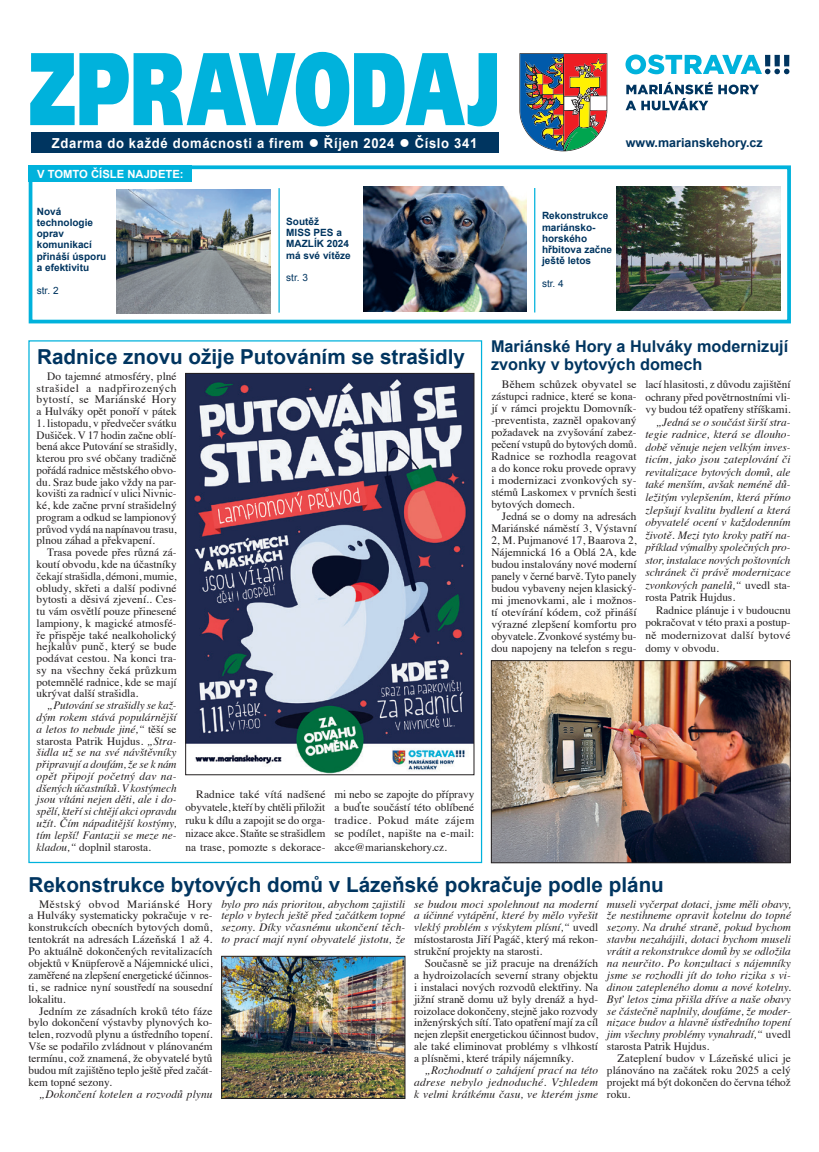
<style>
.page{position:relative;width:819px;height:1152px;background:#fff}
.page>*{position:absolute;margin:0;border:0;box-sizing:border-box;transform-origin:0 0}
.t1{font:900 103.12px "Frutiger LT Pro";color:#00b2dc;scale:.67 1}
.t2{font:700 20.62px "Arial";color:#003560}
.t3{font:700 16.25px/17.5px "Arial";color:#003560}
.t4{font:700 13.75px "Arial";letter-spacing:.05em;color:#fff;scale:.95 1}
.t5{font:700 12.5px "Arial";color:#003560}
.t6{font:11.25px/11.8px "Times";color:#231f20;text-align:justify}
.t7{font:italic 11.25px/11.9px "Times";letter-spacing:.005em;color:#231f20;text-align:justify}
.t8{font:700 11.25px "Arial";color:#fff}
.t9{font:700 10px/11.2px "Arial";color:#003560}
.t10{font:10px "Arial";color:#003560}
.s1{font-style:normal}
</style>
<div class="page">
<svg style="left:625px;top:54px;width:164px;height:20px"></svg>
<svg style="left:718px;top:85px;width:41px;height:9px"></svg>
<svg style="left:625px;top:82px;width:87px;height:28px"></svg>
<svg style="left:519px;top:53px;width:89px;height:99px;background:#937c6c"></svg>
<div style="left:29px;top:165px;width:761px;height:158px;border:4px solid #00b2dc"></div>
<div style="left:29px;top:165px;width:163px;height:17px;background:#00b2dc"></div>
<hr style="left:278px;top:188px;width:2px;height:125px;background:#00b2dc">
<hr style="left:534px;top:188px;width:1px;height:124px;background:#00b2dc">
<img style="left:116px;top:190px;width:155px;height:124px">
<div style="left:31px;top:132px;width:467px;height:20px;background:#003560"></div>
<img style="left:617px;top:187px;width:163px;height:124px">
<img style="left:363px;top:187px;width:163px;height:124px">
<img style="left:187px;top:375px;width:285px;height:398px">
<div style="left:185px;top:373px;width:289px;height:402px;border:1px solid #231f20"></div>
<img style="left:493px;top:662px;width:295px;height:199px">
<div style="left:491px;top:660px;width:299px;height:203px;border:1px solid #231f20"></div>
<img style="left:223px;top:958px;width:180px;height:138px">
<div style="left:221px;top:956px;width:184px;height:142px;border:1px solid #231f20"></div>
<h1 class="t1" style="left:29px;top:26px;width:705px">ZPRAVODAJ</h1>
<p class="t4" style="left:52px;top:134px;width:449px">Zdarma do každé domácnosti a firem ● Říjen 2024 ● Číslo 341</p>
<p class="t8" style="left:37px;top:166px;width:148px">V TOMTO ČÍSLE NAJDETE:</p>
<p class="t9" style="left:37px;top:206px;width:71px">Nová technologie oprav komunikací přináší úsporu a efektivitu</p>
<p class="t10" style="left:37px;top:283px;width:23px">str. 2</p>
<p class="t9" style="left:286px;top:216px;width:66px">Soutěž<br>MISS PES a<br>MAZLÍK 2024 má své vítěze</p>
<p class="t10" style="left:286px;top:271px;width:23px">str. 3</p>
<p class="t5" style="left:625px;top:135px;width:138px">www.marianskehory.cz</p>
<p class="t9" style="left:542px;top:211px;width:72px">Rekonstrukce mariánsko&shy;horského hřbitova začne ještě letos</p>
<p class="t10" style="left:542px;top:277px;width:23px">str. 4</p>
<h2 class="t2" style="left:37px;top:343px;width:429px">Radnice znovu ožije Putováním se strašidly</h2>
<p class="t6" style="left:37px;top:369px;width:141px;text-indent:11px">Do tajemné atmosféry, plné strašidel a nadpřirozených bytostí, se Mariánské Hory a Hulváky opět ponoří v pátek</p>
<p class="t6" style="left:37px;top:416px;width:141px">1. listopadu, v předvečer svátku Dušiček. V 17 hodin začne oblí&shy;bená akce Putování se strašidly, kterou pro své občany tradičně pořádá radnice městského obvo&shy;du. Sraz bude jako vždy na par&shy;kovišti za radnicí v ulici Nivnic&shy;ké, kde začne první strašidelný program a odkud se lampionový průvod vydá na napínavou trasu, plnou záhad a překvapení.</p>
<p class="t6" style="left:37px;top:545px;width:141px;text-indent:11px">Trasa povede přes různá zá&shy;koutí obvodu, kde na účastníky čekají strašidla, démoni, mumie, obludy, skřeti a další podivné bytosti a děsivá zjevení.. Ces&shy;tu vám osvětlí pouze přinesené lampiony, k magické atmosfé&shy;ře přispěje také nealkoholický hejkalův punč, který se bude podávat cestou. Na konci tra&shy;sy na všechny čeká průzkum potemnělé radnice, kde se mají ukrývat další strašidla.</p>
<p class="t7" style="left:37px;top:699px;width:141px;text-indent:11px">„Putování se strašidly se kaž&shy;dým rokem stává populárnější a letos to nebude jiné,“ <span class="s1">těší se starosta Patrik Hujdus.</span> „Stra&shy;šidla už se na své návštěvníky připravují a doufám, že se k nám opět připojí početný dav na&shy;dšených účastníků. V kostýmech jsou vítáni nejen děti, ale i do&shy;spělí, kteří si chtějí akci opravdu užít. Čím nápaditější kostýmy, tím lepší! Fantazii se meze ne&shy;kladou,“ <span class="s1">doplnil starosta.</span></p>
<p class="t6" style="left:185px;top:786px;width:141px;line-height:13.2px;text-indent:11px">Radnice také vítá nadšené obyvatele, kteří by chtěli přiložit ruku k dílu a zapojit se do orga&shy;nizace akce. Staňte se strašidlem na trase, pomozte s dekorace-</p>
<p class="t6" style="left:334px;top:786px;width:141px;line-height:13.2px">mi nebo se zapojte do přípravy a buďte součástí této oblíbené tradice. Pokud máte zájem se podílet, napište na e-mail: akce@marianskehory.cz.</p>
<h3 class="t3" style="left:491px;top:338px;width:299px">Mariánské Hory a Hulváky modernizují zvonky v bytových domech</h3>
<p class="t6" style="left:491px;top:377px;width:147px;text-indent:11px">Během schůzek obyvatel se zástupci radnice, které se kona&shy;jí v rámci projektu Domovník--preventista, zazněl opakovaný požadavek na zvyšování zabez&shy;pečení vstupů do bytových domů.<br>Radnice se rozhodla reagovat a do konce roku provede opravy i modernizaci zvonkových sy&shy;stémů Laskomex v prvních šesti bytových domech.</p>
<p class="t6" style="left:491px;top:509px;width:147px;text-indent:11px">Jedná se o domy na adresách Mariánské náměstí 3, Výstavní 2, M. Pujmanové 17, Baarova 2, Nájemnická 16 a Oblá 2A, kde budou instalovány nové moderní panely v černé barvě. Tyto panely budou vybaveny nejen klasický&shy;mi jmenovkami, ale i možnos&shy;tí otevírání kódem, což přináší výrazné zlepšení komfortu pro obyvatele. Zvonkové systémy bu&shy;dou napojeny na telefon s regu-</p>
<p class="t6" style="left:645px;top:377px;width:147px;line-height:12.5px">lací hlasitosti, z důvodu zajištění ochrany před povětrnostními vli&shy;vy budou též opatřeny stříškami.</p>
<p class="t7" style="left:645px;top:415px;width:147px;line-height:12.5px;text-indent:11px">„Jedná se o součást širší stra&shy;tegie radnice, která se dlouho&shy;době věnuje nejen velkým inves&shy;ticím, jako jsou zateplování či revitalizace bytových domů, ale také menším, avšak neméně dů&shy;ležitým vylepšením, která přímo zlepšují kvalitu bydlení a která obyvatelé ocení v každodenním životě. Mezi tyto kroky patří na&shy;příklad výmalby společných pro&shy;stor, instalace nových poštovních schránek či právě modernizace zvonkových panelů,“ <span class="s1">uvedl sta&shy;rosta Patrik Hujdus.</span></p>
<p class="t6" style="left:645px;top:603px;width:147px;line-height:12.5px;text-indent:11px">Radnice plánuje i v budoucnu pokračovat v této praxi a postup&shy;ně modernizovat další bytové domy v obvodu.</p>
<h2 class="t2" style="left:29px;top:871px;width:636px">Rekonstrukce bytových domů v Lázeňské pokračuje podle plánu</h2>
<p class="t6" style="left:29px;top:897px;width:185px;text-indent:11px">Městský obvod Mariánské Hory a Hulváky systematicky pokračuje v re&shy;konstrukcích obecních bytových domů, tentokrát na adresách Lázeňská 1 až 4.<br>Po aktuálně dokončených revitalizacích objektů v Knüpferově a Nájemnické ulici, zaměřené na zlepšení energetické účinnos&shy;ti, se radnice nyní soustředí na sousední lokalitu.</p>
<p class="t6" style="left:29px;top:1003px;width:185px;text-indent:11px">Jedním ze zásadních kroků této fáze bylo dokončení výstavby plynových ko&shy;telen, rozvodů plynu a ústředního topení.<br>Vše se podařilo zvládnout v plánovaném termínu, což znamená, že obyvatelé bytů budou mít zajištěno teplo ještě před začát&shy;kem topné sezony.</p>
<p class="t7" style="left:39px;top:1087px;width:175px">„Dokončení kotelen a rozvodů plynu</p>
<p class="t7" style="left:221px;top:897px;width:185px">bylo pro nás prioritou, abychom zajistili teplo v bytech ještě před začátkem topné sezony. Díky včasnému ukončení těch&shy;to prací mají nyní obyvatelé jistotu, že</p>
<p class="t7" style="left:414px;top:897px;width:185px">se budou moci spolehnout na moderní a účinné vytápění, které by mělo vyřešit vleklý problém s výskytem plísní,“ <span class="s1">uvedl místostarosta Jiří Pagáč, který má rekon&shy;strukční projekty na starosti.</span></p>
<p class="t6" style="left:414px;top:956px;width:185px;text-indent:11px">Současně se již pracuje na drenážích a hydroizolacích severní strany objektu i instalaci nových rozvodů elektřiny. Na jižní straně domu už byly drenáž a hyd&shy;roizolace dokončeny, stejně jako rozvody inženýrských sítí. Tato opatření mají za cíl nejen zlepšit energetickou účinnost budov, ale také eliminovat problémy s vlhkostí a plísněmi, které trápily nájemníky.</p>
<p class="t7" style="left:414px;top:1063px;width:185px;text-indent:11px">„Rozhodnutí o zahájení prací na této adrese nebylo jednoduché. Vzhledem k velmi krátkému času, ve kterém jsme</p>
<p class="t7" style="left:607px;top:897px;width:185px">museli vyčerpat dotaci, jsme měli obavy, že nestihneme opravit kotelnu do topné sezony. Na druhé straně, pokud bychom stavbu nezahájili, dotaci bychom museli vrátit a rekonstrukce domů by se odložila na neurčito. Po konzultaci s nájemníky jsme se rozhodli jít do toho rizika s vi&shy;dinou zatepleného domu a nové kotelny.<br>Byť letos zima přišla dříve a naše obavy se částečně naplnily, doufáme, že moder&shy;nizace budov a hlavně ústředního topení jim všechny problémy vynahradí,“ <span class="s1">uvedl starosta Patrik Hujdus.</span></p>
<p class="t6" style="left:607px;top:1051px;width:185px;text-indent:11px">Zateplení budov v Lázeňské ulici je plánováno na začátek roku 2025 a celý projekt má být dokončen do června téhož roku.</p>
</div>
